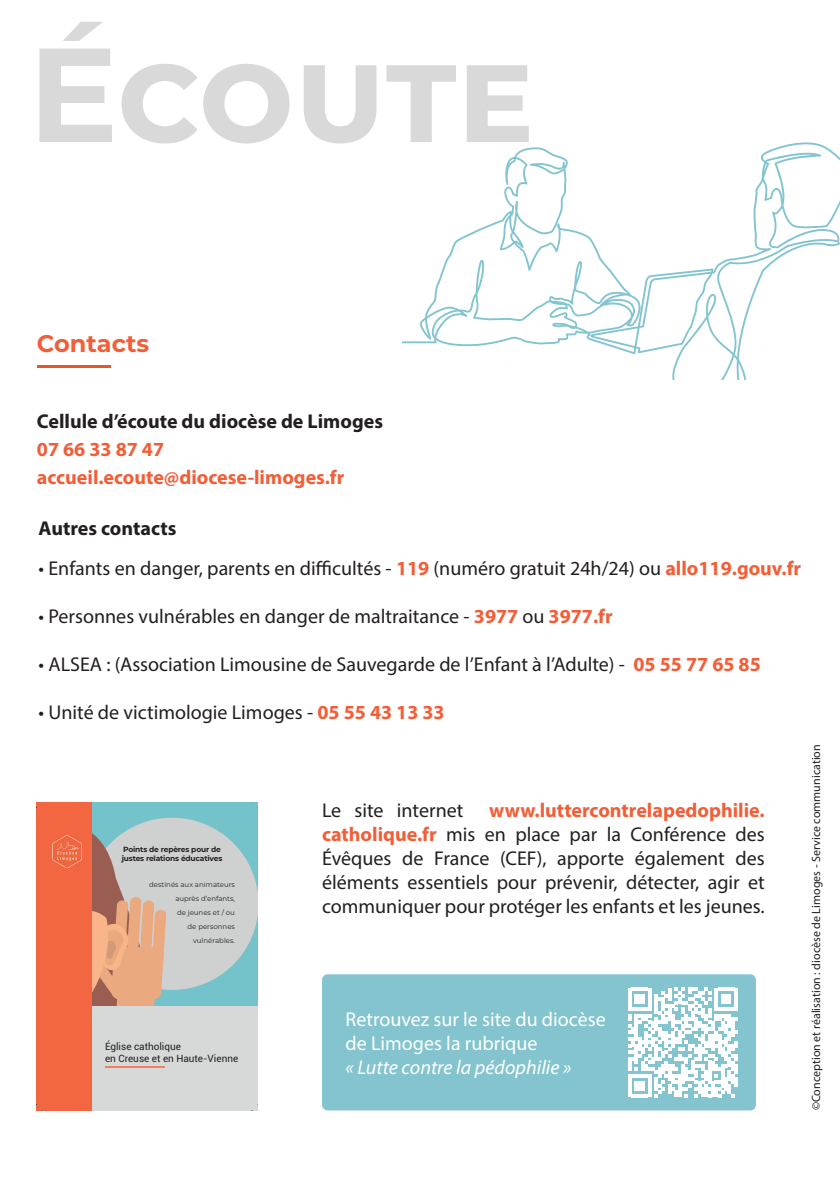
<style>
.page{position:relative;width:840px;height:1191px;background:#fff}
.page>*{position:absolute;margin:0;border:0;box-sizing:border-box;transform-origin:0 0}
.t1{font:700 133.6px "Montserrat";color:#d9d9d9}
.t2{font:700 24px "Montserrat";color:#f15e37}
.t3{font:20px/24px "Myriad Pro";color:#231f20;text-align:justify}
.t4{font:700 20px "Myriad Pro";color:#231f20}
.t5{font:20px/24px "Myriad Pro";color:#fff}
.t6{font:700 20px/28px "Myriad Pro";color:#f15e37}
.t7{font:italic 20px "Myriad Pro";color:#fff}
.t8{font:12px "Myriad Pro";color:#231f20}
.t9{font:10px/12px "Roboto";color:#231f20}
.t10{font:700 7.4px/9px "Montserrat";letter-spacing:-.02em;color:#231f20}
.t11{font:7px/14px "Montserrat";color:#231f20;text-align:right}
.s1{font-weight:700;color:#f15e37}
</style>
<div class="page">
<div style="left:322px;top:974px;width:433px;height:136px;background:#83c4ce;border-radius:6px"></div>
<svg style="left:628px;top:987px;width:109px;height:110px"></svg>
<hr style="left:37px;top:365px;width:74px;height:3px;background:#ea5429">
<div style="left:92px;top:1005px;width:165px;height:105px;background:#d7d9d8"></div>
<div style="left:37px;top:802px;width:55px;height:308px;background:#f26741"></div>
<hr style="left:105px;top:1066px;width:60px;height:2px;background:#f37e60">
<img style="left:53px;top:835px;width:29px;height:32px">
<svg style="left:92px;top:802px;width:166px;height:203px"></svg>
<svg style="left:251px;top:1104px;width:7px;height:7px"></svg>
<svg style="left:402px;top:142px;width:437px;height:237px"></svg>
<h1 class="t1" style="left:28px;top:-2px;width:506px">Écoute</h1>
<p class="t2" style="left:37px;top:326px;width:114px">Contacts</p>
<p class="t4" style="left:37px;top:408px;width:347px">Cellule d’écoute du diocèse de Limoges</p>
<p class="t6" style="left:37px;top:435px;width:309px">07 66 33 87 47 accueil.ecoute@diocese-limoges.fr</p>
<p class="t4" style="left:39px;top:515px;width:139px">Autres contacts</p>
<p class="t3" style="left:39px;top:556px;width:763px">• Enfants en danger, parents en difficultés - <span class="s1">119</span> (numéro gratuit 24h/24) ou <span class="s1">allo119.gouv.fr</span></p>
<p class="t3" style="left:39px;top:604px;width:575px">• Personnes vulnérables en danger de maltraitance - <span class="s1">3977</span> ou <span class="s1">3977.fr</span></p>
<p class="t3" style="left:39px;top:652px;width:723px">• ALSEA : (Association Limousine de Sauvegarde de l’Enfant à l’Adulte) - <span class="s1">05 55 77 65 85</span></p>
<p class="t3" style="left:39px;top:700px;width:407px">• Unité de victimologie Limoges - <span class="s1">05 55 43 13 33</span></p>
<p class="t10" style="left:122px;top:844px;width:102px">Points de repères pour de justes relations éducatives</p>
<p class="t11" style="left:149px;top:877px;width:87px">destinés aux animateurs auprès d’enfants,<br>de jeunes et / ou<br>de personnes vulnérables.</p>
<p class="t9" style="left:105px;top:1040px;width:135px">Église catholique<br>en Creuse et en Haute-Vienne</p>
<p class="t3" style="left:322px;top:798px;width:444px;text-indent:167px"><span class="s1">www.luttercontrelapedophilie. catholique.fr</span> mis en place par la Conférence des Évêques de France (CEF), apporte également des éléments essentiels pour prévenir, détecter, agir et communiquer pour protéger les enfants et les jeunes.</p>
<p class="t3" style="left:322px;top:798px;width:143px">Le site internet</p>
<p class="t5" style="left:345px;top:1006px;width:262px">Retrouvez sur le site du diocèse de Limoges la rubrique</p>
<p class="t7" style="left:345px;top:1054px;width:227px">« Lutte contre la pédophilie »</p>
<p class="t8" style="left:808px;top:1110px;width:367px;rotate:-90deg">©Conception et réalisation : diocèse de Limoges - Service communication</p>
</div>
